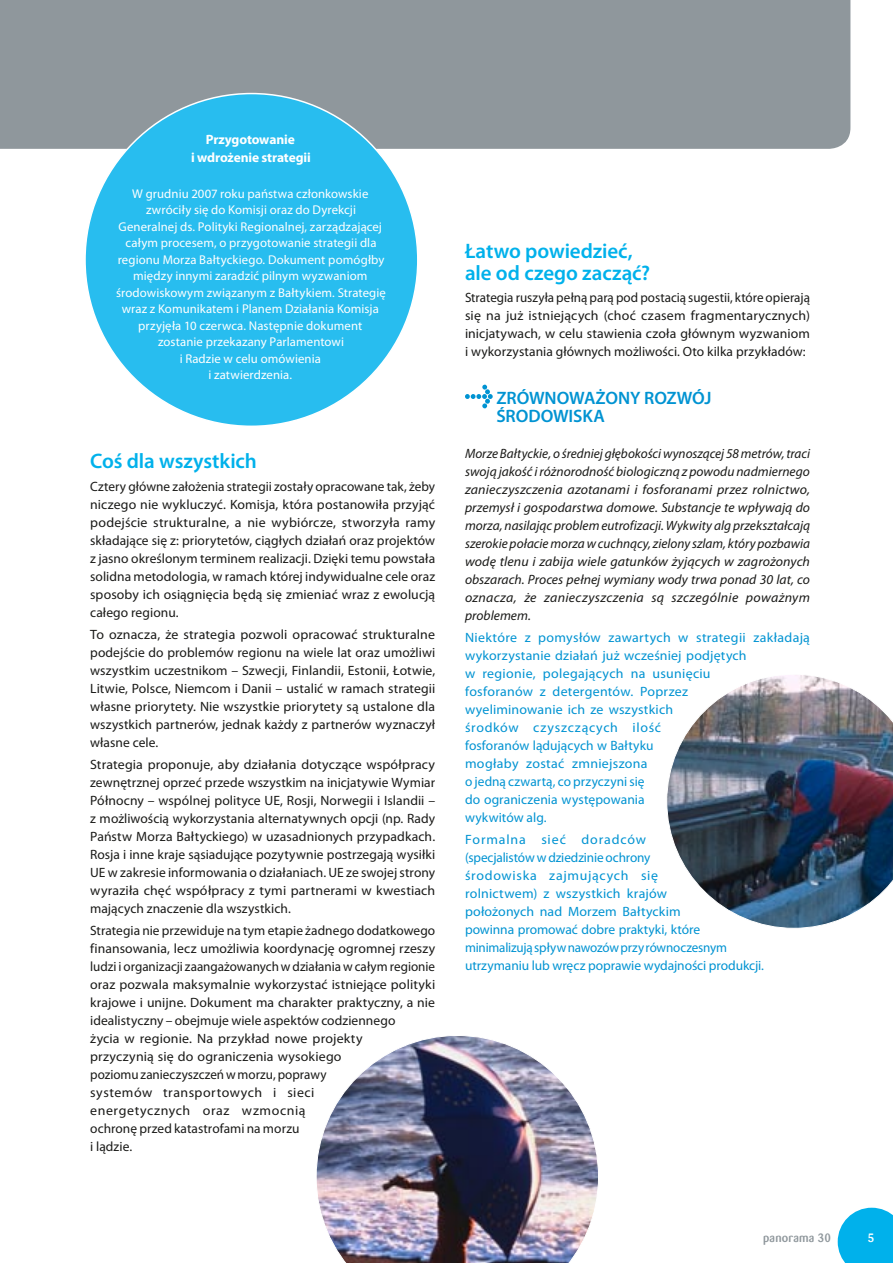
<style>
.page{position:relative;width:893px;height:1263px;background:#fff}
.page>*{position:absolute;margin:0;border:0;box-sizing:border-box;transform-origin:0 0}
.t1{font:600 21px/22.5px "Myriad Pro";color:#00b1eb}
.t2{font:600 18px/18px "Myriad Pro";letter-spacing:-.005em;color:#0093d2}
.t3{font:13.5px/18px "Myriad Pro";letter-spacing:.005em;color:#1a1a18;text-align:justify}
.t4{font:13.5px/18px "Myriad Pro";letter-spacing:.01em;color:#0093d2}
.t5{font:italic 13.5px/18px "Myriad Pro";letter-spacing:.02em;color:#1a1a18;text-align:justify}
.t6{font:700 13.5px/18px "Myriad Pro";letter-spacing:-.01em;color:#fff;text-align:center}
.t7{font:12.75px/16.5px "Myriad Pro";letter-spacing:.01em;color:#fff;text-align:center}
.t8{font:500 12px "Barmeno";letter-spacing:.02em;color:#8f979c}
.t9{font:500 12px "Barmeno";color:#fff}
</style>
<div class="page">
<div style="left:0;top:0;width:850px;height:149px;background:#8f979c"></div>
<svg style="left:838px;top:1208px;width:55px;height:55px"></svg>
<svg style="left:465px;top:385px;width:28px;height:23px"></svg>
<div style="left:85px;top:94px;width:333px;height:332px;background:#28bdef;border-radius:50%"></div>
<img style="left:667px;top:675px;width:226px;height:253px">
<img style="left:316px;top:1036px;width:282px;height:227px">
<p class="t6" style="left:191px;top:130px;width:121px">Przygotowanie<br>i wdrożenie strategii</p>
<p class="t7" style="left:116px;top:185px;width:271px">W grudniu 2007 roku państwa członkowskie zwróciły się do Komisji oraz do Dyrekcji Generalnej ds. Polityki Regionalnej, zarządzającej całym procesem, o przygotowanie strategii dla regionu Morza Bałtyckiego. Dokument pomógłby między innymi zaradzić pilnym wyzwaniom środowiskowym związanym z Bałtykiem. Strategię wraz z Komunikatem i Planem Działania Komisja przyjęła 10 czerwca. Następnie dokument zostanie przekazany Parlamentowi<br>i Radzie w celu omówienia<br>i zatwierdzenia.</p>
<h1 class="t1" style="left:90px;top:449px;width:168px">Coś dla wszystkich</h1>
<p class="t3" style="left:90px;top:477px;width:347px">Cztery główne założenia strategii zostały opracowane tak, żeby niczego nie wykluczyć. Komisja, która postanowiła przyjąć podejście strukturalne, a nie wybiórcze, stworzyła ramy składające się z: priorytetów, ciągłych działań oraz projektów z jasno określonym terminem realizacji. Dzięki temu powstała solidna metodologia, w ramach której indywidualne cele oraz sposoby ich osiągnięcia będą się zmieniać wraz z ewolucją całego regionu.</p>
<p class="t3" style="left:90px;top:625px;width:347px">To oznacza, że strategia pozwoli opracować strukturalne podejście do problemów regionu na wiele lat oraz umożliwi wszystkim uczestnikom – Szwecji, Finlandii, Estonii, Łotwie, Litwie, Polsce, Niemcom i Danii – ustalić w ramach strategii własne priorytety. Nie wszystkie priorytety są ustalone dla wszystkich partnerów, jednak każdy z partnerów wyznaczył własne cele.</p>
<p class="t3" style="left:90px;top:755px;width:347px">Strategia proponuje, aby działania dotyczące współpracy zewnętrznej oprzeć przede wszystkim na inicjatywie Wymiar Północny – wspólnej polityce UE, Rosji, Norwegii i Islandii – z możliwością wykorzystania alternatywnych opcji (np. Rady Państw Morza Bałtyckiego) w uzasadnionych przypadkach.<br>Rosja i inne kraje sąsiadujące pozytywnie postrzegają wysiłki UE w zakresie informowania o działaniach. UE ze swojej strony wyraziła chęć współpracy z tymi partnerami w kwestiach mających znaczenie dla wszystkich.</p>
<p class="t3" style="left:90px;top:922px;width:347px;text-align:left">Strategia nie przewiduje na tym etapie żadnego dodatkowego finansowania, lecz umożliwia koordynację ogromnej rzeszy ludzi i organizacji zaangażowanych w działania w całym regionie oraz pozwala maksymalnie wykorzystać istniejące polityki krajowe i unijne. Dokument ma charakter praktyczny, a nie idealistyczny – obejmuje wiele aspektów codziennego<br>życia w regionie. Na przykład nowe projekty<br>przyczynią się do ograniczenia wysokiego<br>poziomu zanieczyszczeń w morzu, poprawy<br>systemów transportowych i sieci<br>energetycznych oraz wzmocnią<br>ochronę przed katastrofami na morzu<br>i lądzie.</p>
<h1 class="t1" style="left:465px;top:239px;width:187px">Łatwo powiedzieć, ale od czego zacząć?</h1>
<p class="t3" style="left:465px;top:289px;width:346px">Strategia ruszyła pełną parą pod postacią sugestii, które opierają się na już istniejących (choć czasem fragmentarycznych) inicjatywach, w celu stawienia czoła głównym wyzwaniom i wykorzystania głównych możliwości. Oto kilka przykładów:</p>
<h2 class="t2" style="left:496px;top:388px;width:217px">Zrównoważony rozwój środowiska</h2>
<p class="t5" style="left:465px;top:444px;width:347px">Morze Bałtyckie, o średniej głębokości wynoszącej 58 metrów, traci swoją jakość i różnorodność biologiczną z powodu nadmiernego zanieczyszczenia azotanami i fosforanami przez rolnictwo, przemysł i gospodarstwa domowe. Substancje te wpływają do morza, nasilając problem eutrofizacji. Wykwity alg przekształcają szerokie połacie morza w cuchnący, zielony szlam, który pozbawia wodę tlenu i zabija wiele gatunków żyjących w zagrożonych obszarach. Proces pełnej wymiany wody trwa ponad 30 lat, co oznacza, że zanieczyszczenia są szczególnie poważnym problemem.</p>
<p class="t4" style="left:465px;top:628px;width:346px">Niektóre z pomysłów zawartych w strategii zakładają wykorzystanie działań już wcześniej podjętych<br>w regionie, polegających na usunięciu<br>fosforanów z detergentów. Poprzez<br>wyeliminowanie ich ze wszystkich<br>środków czyszczących ilość<br>fosforanów lądujących w Bałtyku<br>mogłaby zostać zmniejszona<br>o jedną czwartą, co przyczyni się<br>do ograniczenia występowania<br>wykwitów alg.</p>
<p class="t4" style="left:465px;top:831px;width:301px">Formalna sieć doradców<br>(specjalistów w dziedzinie ochrony<br>środowiska zajmujących się<br>rolnictwem) z wszystkich krajów<br>położonych nad Morzem Bałtyckim<br>powinna promować dobre praktyki, które minimalizują spływ nawozów przy równoczesnym utrzymaniu lub wręcz poprawie wydajności produkcji.</p>
<p class="t8" style="left:763px;top:1230px;width:69px">panorama 30</p>
<p class="t9" style="left:868px;top:1231px;width:8px">5</p>
</div>
